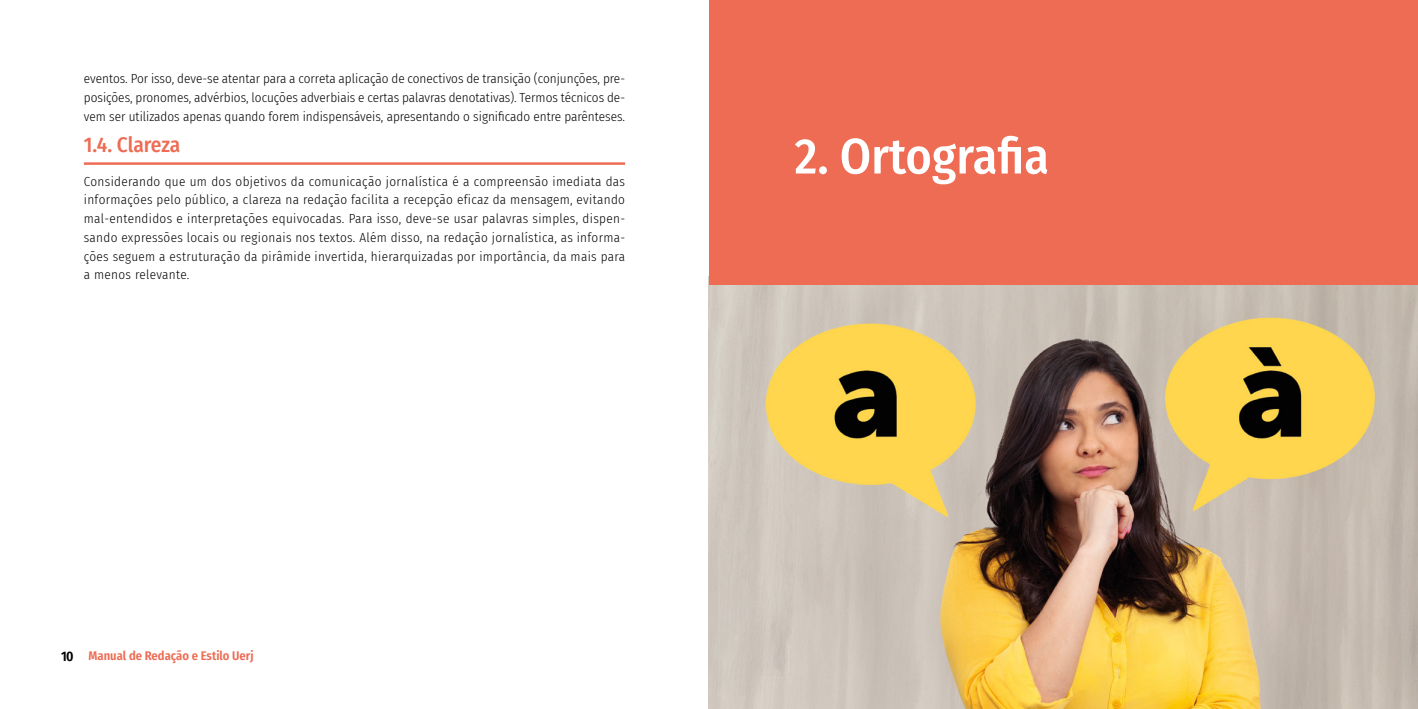
<style>
.page{position:relative;width:1418px;height:709px;background:#fff}
.page>*{position:absolute;margin:0;border:0;box-sizing:border-box;transform-origin:0 0}
.titulo_CAPITULO{font:500 50px "Fira Sans Condensed";color:#fff}
.Paragrafo_de_texto{font:500 21.25px "Fira Sans Condensed";letter-spacing:-.01em;color:#ed6c53}
.Paragrafo_de_texto-2{font:300 13.12px/18.8px "Fira Sans Condensed";color:#000;text-align:justify}
.t1{font:600 12.5px "Fira Sans Condensed";color:#ed6c53}
.s1{font-size:13.75px;color:#000}
</style>
<div class="page">
<img style="left:709px;top:284px;width:708px;height:425px">
<div style="left:709px;top:0;width:708px;height:284px;background:#ed6c53"></div>
<hr style="left:84px;top:162px;width:541px;height:3px;background:#ed6c53">
<p class="Paragrafo_de_texto-2" style="left:84px;top:69px;width:542px">eventos. Por isso, deve-se atentar para a correta aplicação de conectivos de transição (conjunções, pre&shy;posições, pronomes, advérbios, locuções adverbiais e certas palavras denotativas). Termos técnicos de&shy;vem ser utilizados apenas quando forem indispensáveis, apresentando o significado entre parênteses.</p>
<p class="Paragrafo_de_texto" style="left:84px;top:127px;width:98px">1.4. Clareza</p>
<p class="Paragrafo_de_texto-2" style="left:84px;top:171px;width:542px">Considerando que um dos objetivos da comunicação jornalística é a compreensão imediata das informações pelo público, a clareza na redação facilita a recepção eficaz da mensagem, evitando mal-entendidos e interpretações equivocadas. Para isso, deve-se usar palavras simples, dispen&shy;sando expressões locais ou regionais nos textos. Além disso, na redação jornalística, as informa&shy;ções seguem a estruturação da pirâmide invertida, hierarquizadas por importância, da mais para a menos relevante.</p>
<p class="t1" style="left:61px;top:645px;width:194px"><span class="s1">10</span> Manual de Redação e Estilo Uerj</p>
<p class="titulo_CAPITULO" style="left:794px;top:116px;width:256px">2. Ortografia</p>
</div>
